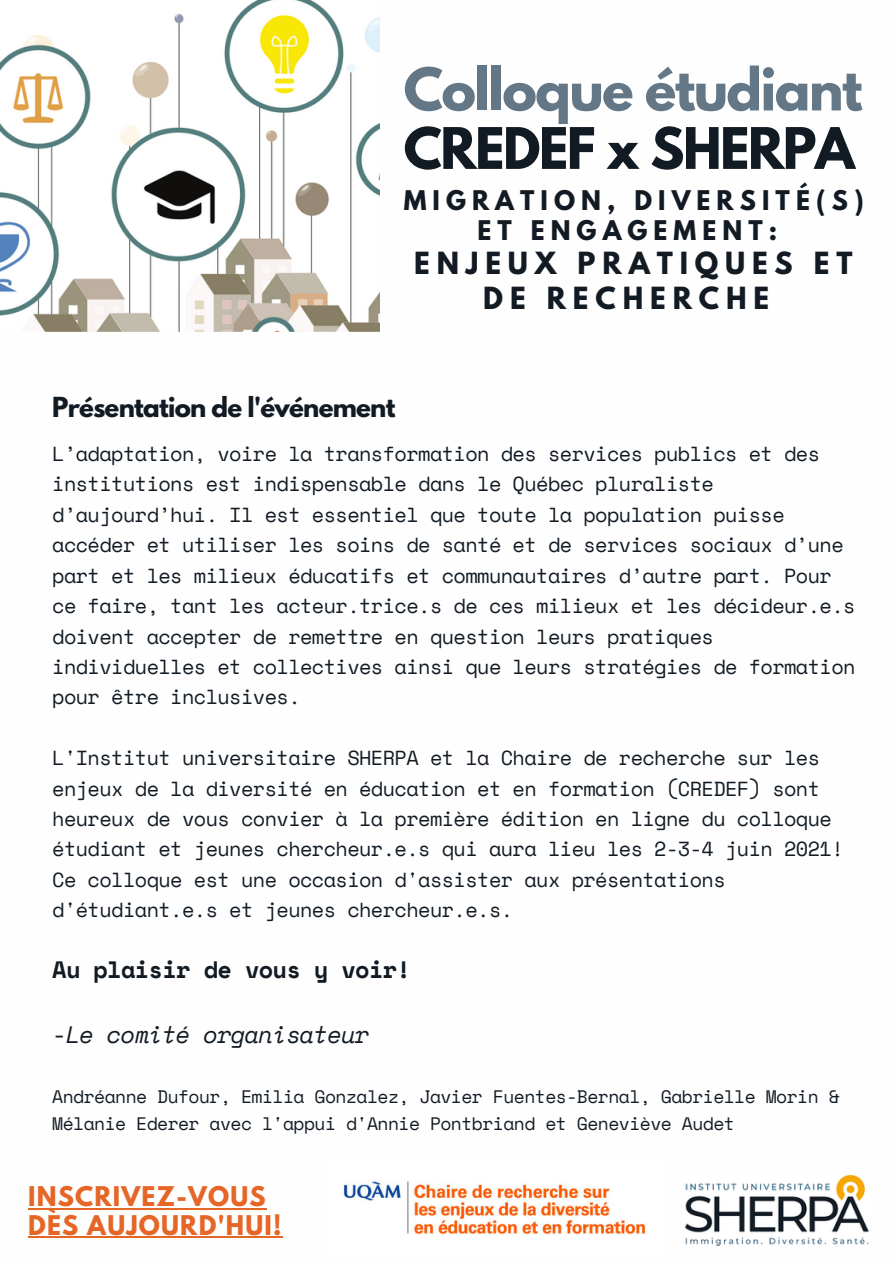
<style>
.page{position:relative;width:894px;height:1264px;background:#fff}
.page>*{position:absolute;margin:0;border:0;box-sizing:border-box;transform-origin:0 0}
.t1{font:700 52.2px "League Spartan";letter-spacing:-.03em;color:#647787}
.t2{font:700 50.7px "League Spartan";letter-spacing:-.03em;color:#121b24}
.t3{font:700 27px/35px "League Spartan";letter-spacing:.255em;color:#121b24;text-align:center}
.t4{font:700 24.45px "League Spartan";letter-spacing:-.03em;color:#121b24}
.t5{font:700 24px/30.5px "League Spartan";letter-spacing:.255em;color:#121b24;text-align:center}
.t6{font:700 24px/28.2px "League Spartan";letter-spacing:.05em;color:#e56626}
.t7{font:700 23.7px "Space Mono";letter-spacing:-.03em;color:#121b24}
.t8{font:italic 23.7px "Space Mono";letter-spacing:-.03em;color:#121b24}
.t9{font:20.25px/30.5px "Space Mono";letter-spacing:-.03em;color:#121b24}
.t10{font:18px/27px "Space Mono";letter-spacing:-.03em;color:#121b24}
</style>
<div class="page">
<img style="left:343px;top:1181px;width:303px;height:54px">
<img style="left:684px;top:1174px;width:185px;height:71px">
<img style="left:0;top:0;width:380px;height:331px">
<hr style="left:28px;top:1207px;width:239px;height:2px;background:#e56626">
<hr style="left:28px;top:1236px;width:254px;height:1px;background:#e56626">
<p class="t1" style="left:403px;top:63px;width:460px">Colloque étudiant</p>
<p class="t2" style="left:403px;top:123px;width:452px">CREDEF x SHERPA</p>
<p class="t5" style="left:403px;top:188px;width:461px">MIGRATION, DIVERSITÉ(S)<br>ET ENGAGEMENT:</p>
<p class="t3" style="left:414px;top:249px;width:440px">ENJEUX PRATIQUES ET<br>DE RECHERCHE</p>
<p class="t4" style="left:52px;top:395px;width:344px">Présentation de l'événement</p>
<p class="t9" style="left:52px;top:438px;width:804px">L’adaptation, voire la transformation des services publics et des institutions est indispensable dans le Québec pluraliste d’aujourd’hui. Il est essentiel que toute la population puisse accéder et utiliser les soins de santé et de services sociaux d’une part et les milieux éducatifs et communautaires d’autre part. Pour ce faire, tant les acteur.trice.s de ces milieux et les décideur.e.s doivent accepter de remettre en question leurs pratiques individuelles et collectives ainsi que leurs stratégies de formation pour être inclusives.</p>
<p class="t9" style="left:52px;top:742px;width:792px">L'Institut universitaire SHERPA et la Chaire de recherche sur les enjeux de la diversité en éducation et en formation (CREDEF) sont heureux de vous convier à la première édition en ligne du colloque étudiant et jeunes chercheur.e.s qui aura lieu les 2-3-4 juin 2021!</p>
<p class="t9" style="left:52px;top:864px;width:674px">Ce colloque est une occasion d'assister aux présentations d'étudiant.e.s et jeunes chercheur.e.s.</p>
<p class="t7" style="left:52px;top:951px;width:360px">Au plaisir de vous y voir!</p>
<p class="t8" style="left:52px;top:1016px;width:319px">-Le comité organisateur</p>
<p class="t10" style="left:52px;top:1082px;width:788px">Andréanne Dufour, Emilia Gonzalez, Javier Fuentes-Bernal, Gabrielle Morin &amp;<br>Mélanie Ederer avec l'appui d'Annie Pontbriand et Geneviève Audet</p>
<p class="t6" style="left:28px;top:1185px;width:255px">INSCRIVEZ-VOUS<br>DÈS AUJOURD'HUI!</p>
</div>
